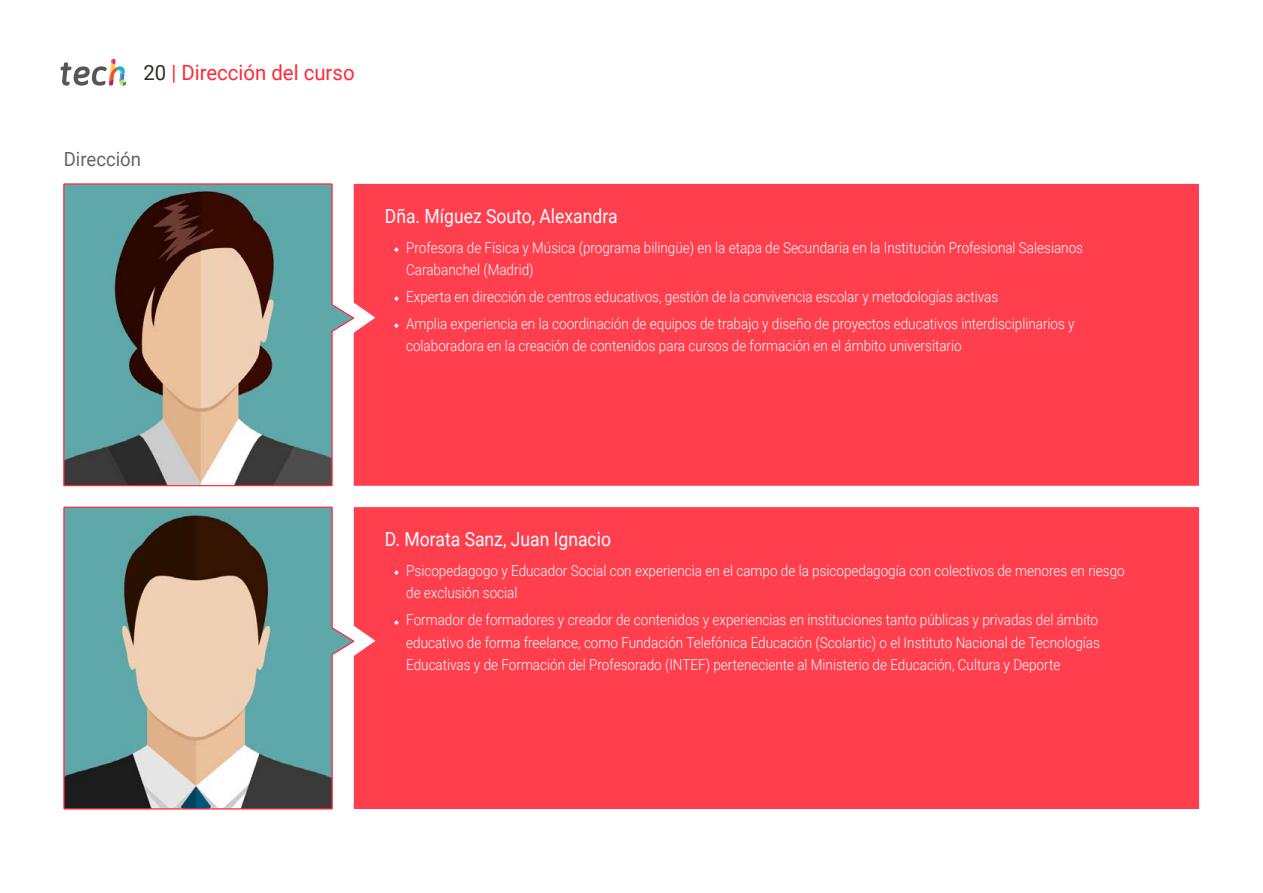
<style>
.page{position:relative;width:1263px;height:893px;background:#fff}
.page>*{position:absolute;margin:0;border:0;box-sizing:border-box;transform-origin:0 0}
.t1{font:21px "Roboto";color:#ff293a}
.t2{font:19.5px "Roboto";color:#fff;scale:.9 1}
.t3{font:19.5px "Roboto";color:#61646a;scale:.95 1}
.t4{font:300 15px/22.5px "Roboto";color:#fff;scale:.9 1}
.s1{color:#312e20}
</style>
<div class="page">
<div style="left:354px;top:184px;width:845px;height:302px;background:#ff3e4e"></div>
<svg style="left:64px;top:184px;width:290px;height:302px;background:#85958d"></svg>
<div style="left:354px;top:507px;width:845px;height:302px;background:#ff3e4e"></div>
<svg style="left:64px;top:507px;width:290px;height:302px;background:#8ca098"></svg>
<svg style="left:61px;top:59px;width:65px;height:27px"></svg>
<svg style="left:394px;top:247px;width:5px;height:5px"></svg>
<svg style="left:394px;top:296px;width:5px;height:5px"></svg>
<svg style="left:394px;top:323px;width:5px;height:5px"></svg>
<svg style="left:394px;top:570px;width:5px;height:5px"></svg>
<svg style="left:394px;top:620px;width:5px;height:5px"></svg>
<h1 class="t1" style="left:144px;top:57px;width:213px"><span class="s1">20</span> | Dirección del curso</h1>
<h2 class="t3" style="left:64px;top:145px;width:83px">Dirección</h2>
<h2 class="t2" style="left:385px;top:202px;width:260px">Dña. Míguez Souto, Alexandra</h2>
<p class="t4" style="left:406px;top:235px;width:754px">Profesora de Física y Música (programa bilingüe) en la etapa de Secundaria en la Institución Profesional Salesianos<br>Carabanchel (Madrid)</p>
<p class="t4" style="left:406px;top:283px;width:744px;line-height:26.7px">Experta en dirección de centros educativos, gestión de la convivencia escolar y metodologías activas<br>Amplia experiencia en la coordinación de equipos de trabajo y diseño de proyectos educativos interdisciplinarios y</p>
<p class="t4" style="left:406px;top:334px;width:619px">colaboradora en la creación de contenidos para cursos de formación en el ámbito universitario</p>
<h2 class="t2" style="left:385px;top:526px;width:253px">D. Morata Sanz, Juan Ignacio</h2>
<p class="t4" style="left:406px;top:559px;width:800px">Psicopedagogo y Educador Social con experiencia en el campo de la psicopedagogía con colectivos de menores en riesgo de exclusión social</p>
<p class="t4" style="left:406px;top:608px;width:772px">Formador de formadores y creador de contenidos y experiencias en instituciones tanto públicas y privadas del ámbito educativo de forma freelance, como Fundación Telefónica Educación (Scolartic) o el Instituto Nacional de Tecnologías<br>Educativas y de Formación del Profesorado (INTEF) perteneciente al Ministerio de Educación, Cultura y Deporte</p>
</div>
